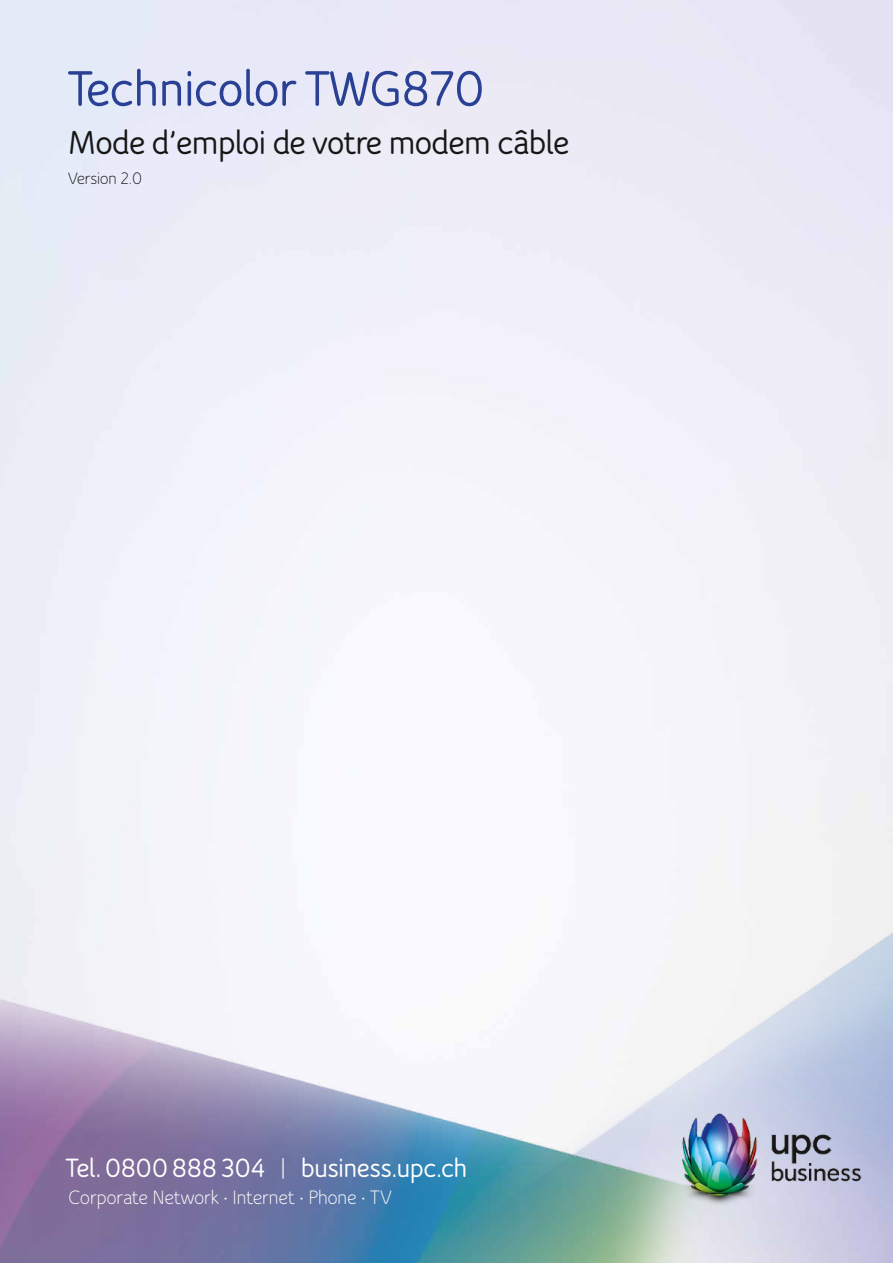
<style>
.page{position:relative;width:893px;height:1263px;background:#fff}
.page>*{position:absolute;margin:0;border:0;box-sizing:border-box;transform-origin:0 0}
.t1{font:700 54px "Bloom Speak OT";color:#294094}
.Untertitel{font:700 36px "Bloom Speak OT";color:#181716}
.t2{font:700 28.5px "Bloom Speak OT";letter-spacing:.005em;color:#fff}
.t3{font:21px "Bloom Speak OT";letter-spacing:.005em;color:#fff}
.Aufzählung{font:18px "Bloom Speak OT";color:#181716}
.s1{font-weight:400}
</style>
<div class="page">
<img style="left:327px;top:921px;width:566px;height:42px">
<img style="left:0;top:963px;width:893px;height:300px">
<img style="left:673px;top:1107px;width:214px;height:110px">
<p class="t1" style="left:68px;top:57px;width:418px">Technicolor TWG870</p>
<p class="Untertitel" style="left:68px;top:121px;width:503px">Mode d’emploi de votre modem câble</p>
<p class="Aufzählung" style="left:68px;top:168px;width:76px">Version 2.0</p>
<p class="t2" style="left:66px;top:1151px;width:403px">Tel. 0800 888 304 <span class="s1">|</span> business.upc.ch</p>
<p class="t3" style="left:69px;top:1185px;width:325px">Corporate Network • Internet • Phone • TV</p>
</div>
